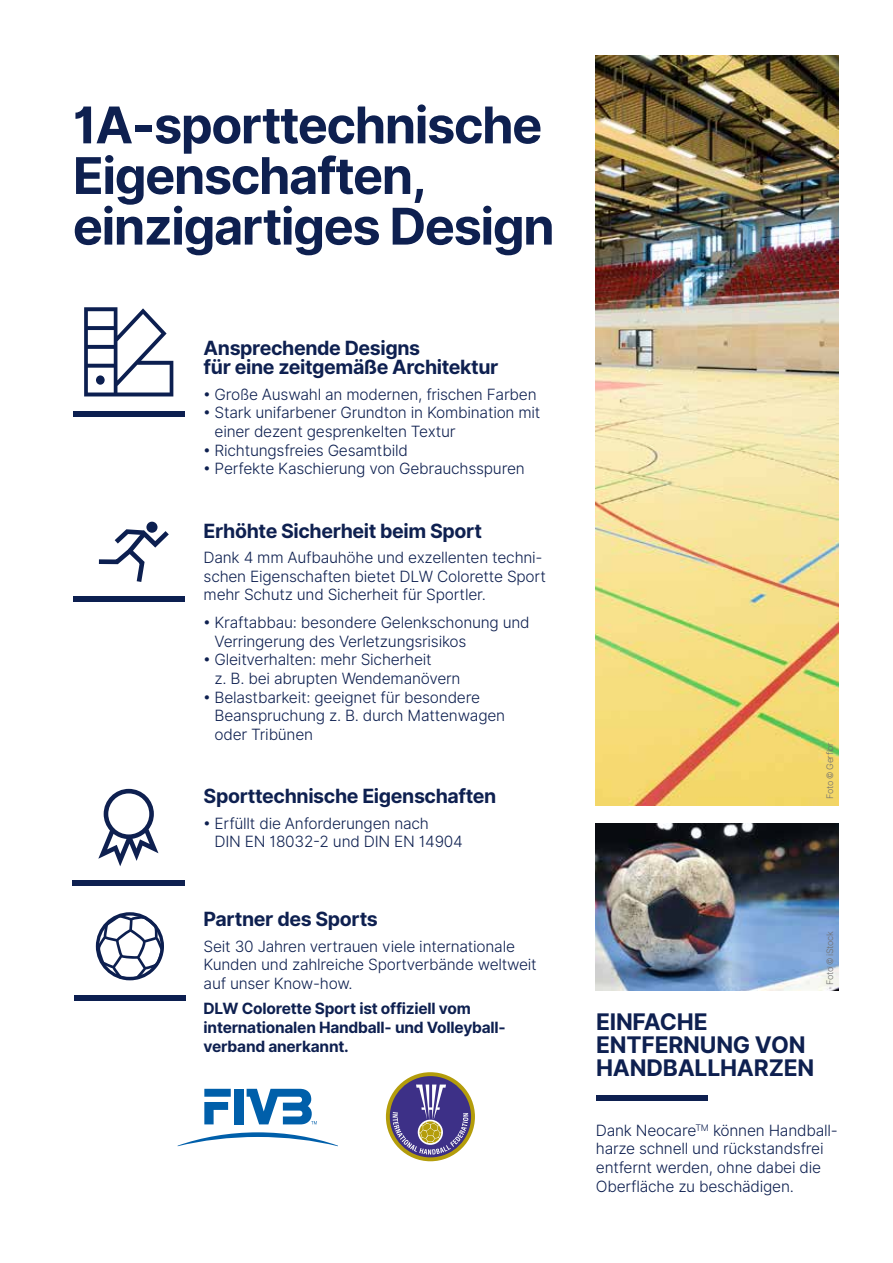
<style>
.page{position:relative;width:893px;height:1263px;background:#fff}
.page>*{position:absolute;margin:0;border:0;box-sizing:border-box;transform-origin:0 0}
.t1{font:700 50.55px/50.6px "Inter";letter-spacing:-.03em;color:#0e2050}
.t2{font:700 22.8px/22.8px "Inter";letter-spacing:-.01em;color:#0e2050}
.t3{font:700 19.65px/19.6px "Inter";letter-spacing:-.02em;color:#0e2050}
.t4{font:15.45px/18.6px "Inter Light BETA";letter-spacing:-.015em;color:#0e2050}
.t5{font:700 15.45px/18.6px "Inter";letter-spacing:-.015em;color:#0e2050}
.t6{font:9px "Inter Light BETA";letter-spacing:-.04em;color:#706f6f}
</style>
<div class="page">
<img style="left:596px;top:55px;width:243px;height:750px">
<div style="left:234px;top:1089px;width:9px;height:35px;background:#005faa"></div>
<svg style="left:204px;top:1089px;width:27px;height:35px"></svg>
<svg style="left:178px;top:1132px;width:160px;height:14px"></svg>
<svg style="left:247px;top:1089px;width:70px;height:35px"></svg>
<svg style="left:386px;top:1072px;width:89px;height:89px"></svg>
<div style="left:390px;top:1076px;width:81px;height:81px;background:#3d3087;border-radius:50%"></div>
<svg style="left:393px;top:1084px;width:75px;height:70px"></svg>
<div style="left:596px;top:1095px;width:112px;height:5px;background:#0e2050"></div>
<img style="left:596px;top:824px;width:243px;height:166px">
<div style="left:73px;top:880px;width:112px;height:5px;background:#0e2050"></div>
<svg style="left:98px;top:789px;width:60px;height:77px"></svg>
<div style="left:73px;top:597px;width:112px;height:5px;background:#0c1f50"></div>
<div style="left:146px;top:522px;width:12px;height:11px;background:#0c1f50;border-radius:50%"></div>
<svg style="left:98px;top:526px;width:71px;height:56px"></svg>
<div style="left:73px;top:412px;width:112px;height:5px;background:#0c1f50"></div>
<svg style="left:84px;top:307px;width:89px;height:89px"></svg>
<div style="left:96px;top:375px;width:9px;height:10px;background:#0c1f50;border-radius:50%"></div>
<div style="left:74px;top:996px;width:112px;height:5px;background:#0c1f50"></div>
<svg style="left:96px;top:912px;width:68px;height:68px"></svg>
<h1 class="t1" style="left:73px;top:101px;width:483px">1A-sporttechnische<br>Eigenschaften, einzigartiges Design</h1>
<p class="t3" style="left:204px;top:338px;width:297px">Ansprechende Designs<br>für eine zeitgemäße Architektur</p>
<p class="t4" style="left:204px;top:385px;width:335px">• Große Auswahl an modernen, frischen Farben</p>
<p class="t4" style="left:215px;top:404px;width:327px;text-indent:-11px">• Stark unifarbener Grundton in Kombination mit einer dezent gesprenkelten Textur</p>
<p class="t4" style="left:204px;top:441px;width:206px">• Richtungsfreies Gesamtbild</p>
<p class="t4" style="left:204px;top:459px;width:323px">• Perfekte Kaschierung von Gebrauchsspuren</p>
<p class="t3" style="left:204px;top:521px;width:280px">Erhöhte Sicherheit beim Sport</p>
<p class="t4" style="left:204px;top:548px;width:344px">Dank 4 mm Aufbauhöhe und exzellenten techni&shy;schen Eigenschaften bietet DLW Colorette Sport mehr Schutz und Sicherheit für Sportler.</p>
<p class="t4" style="left:215px;top:614px;width:317px;text-indent:-11px">• Kraftabbau: besondere Gelenkschonung und<br>Verringerung des Verletzungsrisikos</p>
<p class="t4" style="left:215px;top:651px;width:247px;text-indent:-11px">• Gleitverhalten: mehr Sicherheit<br>z. B. bei abrupten Wendemanövern</p>
<p class="t4" style="left:215px;top:688px;width:292px;text-indent:-11px">• Belastbarkeit: geeignet für besondere<br>Beanspruchung z. B. durch Mattenwagen oder Tribünen</p>
<p class="t3" style="left:204px;top:786px;width:294px">Sporttechnische Eigenschaften</p>
<p class="t4" style="left:215px;top:814px;width:250px;text-indent:-11px">• Erfüllt die Anforderungen nach<br>DIN EN 18032-2 und DIN EN 14904</p>
<p class="t3" style="left:204px;top:909px;width:176px">Partner des Sports</p>
<p class="t4" style="left:204px;top:937px;width:335px">Seit 30 Jahren vertrauen viele internationale<br>Kunden und zahlreiche Sportverbände weltweit auf unser Know-how.</p>
<p class="t5" style="left:204px;top:1000px;width:304px">DLW Colorette Sport ist offiziell vom internationalen Handball- und Volleyball&shy;verband anerkannt.</p>
<p class="t6" style="left:823px;top:799px;width:58px;rotate:-90deg">Foto © Gerflor</p>
<h2 class="t2" style="left:596px;top:1011px;width:220px">EINFACHE<br>ENTFERNUNG VON<br>HANDBALLHARZEN</h2>
<p class="t6" style="left:823px;top:985px;width:55px;rotate:-90deg">Foto © iStock</p>
<p class="t4" style="left:596px;top:1121px;width:243px">Dank Neocare<sup>TM</sup> können Handball&shy;harze schnell und rückstandsfrei entfernt werden, ohne dabei die<br>Oberfläche zu beschädigen.</p>
</div>
